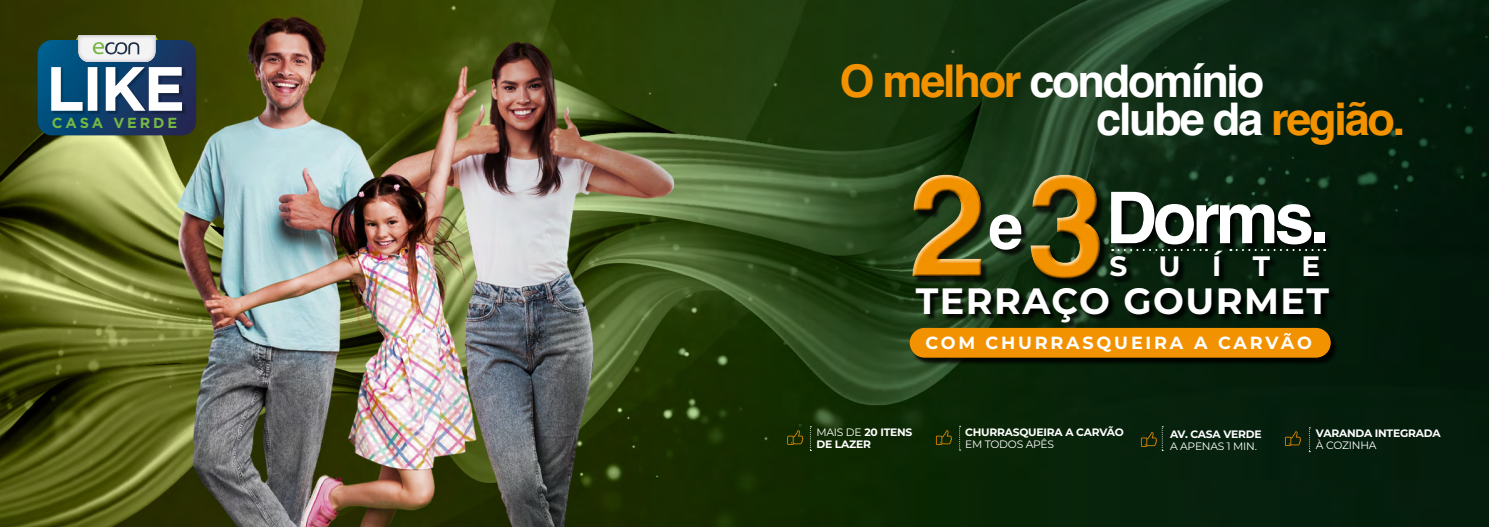
<style>
.page{position:relative;width:1489px;height:527px;background:#fff}
.page>*{position:absolute;margin:0;border:0;box-sizing:border-box;transform-origin:0 0}
.t1{font:700 142.56px "Helvetica";color:#f39200}
.t2{font:700 71.19px "Helvetica";letter-spacing:-.06em;color:#fff}
.t3{font:700 62.5px "Helvetica";color:#fff}
.t4{font:700 45px/38.1px "Helvetica";letter-spacing:-.05em;color:#fff}
.t5{font:700 36.56px "Montserrat";letter-spacing:.04em;color:#fff}
.t6{font:700 28px "Montserrat";letter-spacing:1.12em;color:#fff}
.t7{font:700 17.56px "Montserrat";letter-spacing:.16em;color:#fff}
.t8{font:700 14.56px "Gotham";letter-spacing:.2em;color:#76b843}
.t9{font:700 10.75px/11.5px "Montserrat";letter-spacing:-.02em;color:#fff}
.t10{font:10.75px "Montserrat";letter-spacing:-.02em;color:#fff}
.s1{color:#f39200}
.s2{font-weight:400}
</style>
<div class="page">
<img style="left:0;top:0;width:1488px;height:526px">
<svg style="left:38px;top:35px;width:158px;height:100px"></svg>
<svg style="left:1284px;top:431px;width:16px;height:14px"></svg>
<svg style="left:935px;top:430px;width:16px;height:14px"></svg>
<svg style="left:787px;top:430px;width:16px;height:14px"></svg>
<svg style="left:809px;top:426px;width:2px;height:24px"></svg>
<svg style="left:1308px;top:427px;width:2px;height:24px"></svg>
<svg style="left:959px;top:425px;width:1px;height:25px"></svg>
<svg style="left:1140px;top:426px;width:23px;height:24px"></svg>
<div style="left:911px;top:177px;width:427px;height:189px;background:#000;opacity:.75"></div>
<div style="left:908px;top:171px;width:76px;height:107px;background:#fff;opacity:.75"></div>
<div style="left:909px;top:185px;width:75px;height:94px;background:#000;opacity:.92"></div>
<div style="left:1026px;top:171px;width:73px;height:95px;background:#fff;opacity:.75"></div>
<div style="left:1029px;top:184px;width:74px;height:98px;background:#000;opacity:.92"></div>
<div style="left:909px;top:192px;width:426px;height:171px;background:#000;opacity:.5"></div>
<div style="left:909px;top:327px;width:421px;height:30px;background:#f39200;border-radius:15px"></div>
<svg style="left:1112px;top:249px;width:94px;height:2px"></svg>
<svg style="left:1230px;top:249px;width:95px;height:2px"></svg>
<h3 class="t8" style="left:52px;top:114px;width:127px">CASA VERDE</h3>
<h3 class="t4" style="left:1096px;top:67px;width:310px;text-indent:-256px"><span class="s1">O melhor</span> condomínio<br>clube da <span class="s1">região.</span></h3>
<h1 class="t1" style="left:907px;top:139px;width:200px">2 3</h1>
<h3 class="t3" style="left:988px;top:188px;width:36px">e</h3>
<h2 class="t2" style="left:1105px;top:174px;width:225px">Dorms.</h2>
<h3 class="t6" style="left:1109px;top:246px;width:212px">SUÍTE</h3>
<h3 class="t5" style="left:915px;top:274px;width:415px">TERRAÇO GOURMET</h3>
<h3 class="t7" style="left:925px;top:330px;width:388px">COM CHURRASQUEIRA A CARVÃO</h3>
<p class="t9" style="left:816px;top:425px;width:97px"><span class="s2">MAIS DE</span> 20 ITENS<br>DE LAZER</p>
<p class="t9" style="left:965px;top:425px;width:160px">CHURRASQUEIRA A CARVÃO</p>
<p class="t10" style="left:965px;top:436px;width:91px">EM TODOS APÊS</p>
<p class="t9" style="left:1169px;top:427px;width:93px">AV. CASA VERDE</p>
<p class="t10" style="left:1169px;top:438px;width:88px">A APENAS 1 MIN.</p>
<p class="t9" style="left:1315px;top:427px;width:126px">VARANDA INTEGRADA</p>
<p class="t10" style="left:1315px;top:437px;width:62px">À COZINHA</p>
</div>
